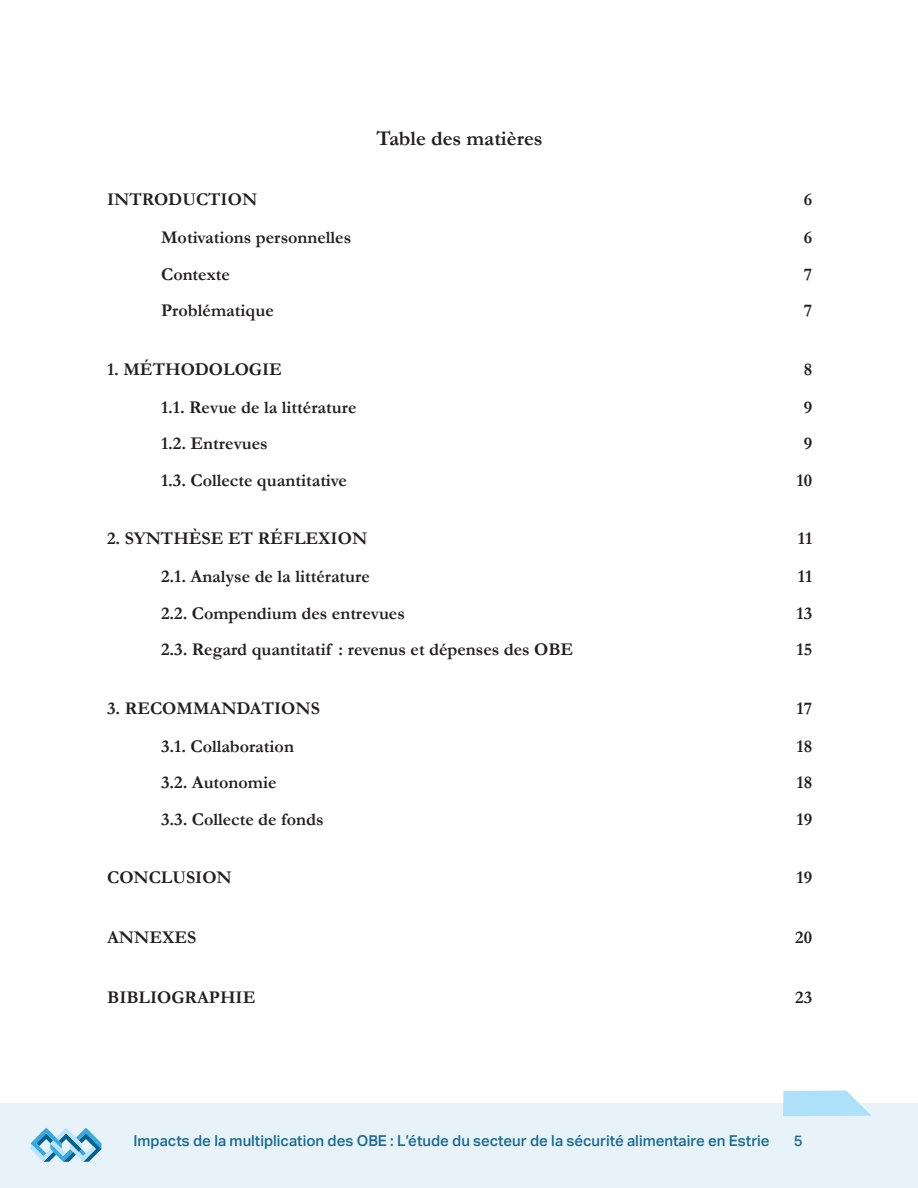
<style>
.page{position:relative;width:918px;height:1188px;background:#fff}
.page>*{position:absolute;margin:0;border:0;box-sizing:border-box;transform-origin:0 0}
.t1{font:700 21px "Garamond";color:#231f20}
.t2{font:700 18px "Garamond";color:#231f20}
.t3{font:500 15px "Aktiv Grotesk";color:#186a92}
</style>
<div class="page">
<div style="left:0;top:1103px;width:918px;height:85px;background:#e7f3f9"></div>
<svg style="left:31px;top:1128px;width:71px;height:34px"></svg>
<svg style="left:783px;top:1090px;width:88px;height:26px;background:#b9e5f9"></svg>
<p class="t1" style="left:377px;top:132px;width:168px">Table des matières</p>
<p class="t2" style="left:107px;top:193px;width:152px">INTRODUCTION</p>
<p class="t2" style="left:804px;top:193px;width:10px">6</p>
<p class="t2" style="left:161px;top:231px;width:192px">Motivations personnelles</p>
<p class="t2" style="left:804px;top:231px;width:10px">6</p>
<p class="t2" style="left:161px;top:268px;width:70px">Contexte</p>
<p class="t2" style="left:804px;top:268px;width:10px">7</p>
<p class="t2" style="left:161px;top:305px;width:114px">Problématique</p>
<p class="t2" style="left:804px;top:305px;width:10px">7</p>
<p class="t2" style="left:107px;top:363px;width:176px">1. MÉTHODOLOGIE</p>
<p class="t2" style="left:804px;top:363px;width:10px">8</p>
<p class="t2" style="left:161px;top:401px;width:197px">1.1. Revue de la littérature</p>
<p class="t2" style="left:804px;top:401px;width:10px">9</p>
<p class="t2" style="left:161px;top:437px;width:108px">1.2. Entrevues</p>
<p class="t2" style="left:804px;top:437px;width:10px">9</p>
<p class="t2" style="left:161px;top:474px;width:187px">1.3. Collecte quantitative</p>
<p class="t2" style="left:797px;top:474px;width:17px">10</p>
<p class="t2" style="left:107px;top:532px;width:262px">2. SYNTHÈSE ET RÉFLEXION</p>
<p class="t2" style="left:798px;top:532px;width:16px">11</p>
<p class="t2" style="left:161px;top:570px;width:210px">2.1. Analyse de la littérature</p>
<p class="t2" style="left:798px;top:570px;width:16px">11</p>
<p class="t2" style="left:161px;top:607px;width:245px">2.2. Compendium des entrevues</p>
<p class="t2" style="left:797px;top:607px;width:17px">13</p>
<p class="t2" style="left:161px;top:644px;width:414px">2.3. Regard quantitatif : revenus et dépenses des OBE</p>
<p class="t2" style="left:797px;top:644px;width:17px">15</p>
<p class="t2" style="left:107px;top:702px;width:214px">3. RECOMMANDATIONS</p>
<p class="t2" style="left:797px;top:702px;width:17px">17</p>
<p class="t2" style="left:161px;top:740px;width:134px">3.1. Collaboration</p>
<p class="t2" style="left:797px;top:740px;width:17px">18</p>
<p class="t2" style="left:161px;top:776px;width:117px">3.2. Autonomie</p>
<p class="t2" style="left:797px;top:776px;width:17px">18</p>
<p class="t2" style="left:161px;top:813px;width:164px">3.3. Collecte de fonds</p>
<p class="t2" style="left:797px;top:813px;width:17px">19</p>
<p class="t2" style="left:107px;top:871px;width:126px">CONCLUSION</p>
<p class="t2" style="left:797px;top:871px;width:17px">19</p>
<p class="t2" style="left:107px;top:931px;width:91px">ANNEXES</p>
<p class="t2" style="left:795px;top:931px;width:18px">20</p>
<p class="t2" style="left:107px;top:991px;width:150px">BIBLIOGRAPHIE</p>
<p class="t2" style="left:795px;top:991px;width:18px">23</p>
<p class="t3" style="left:134px;top:1135px;width:638px">Impacts de la multiplication des OBE : L’étude du secteur de la sécurité alimentaire en Estrie</p>
<p class="t3" style="left:794px;top:1135px;width:10px">5</p>
</div>
